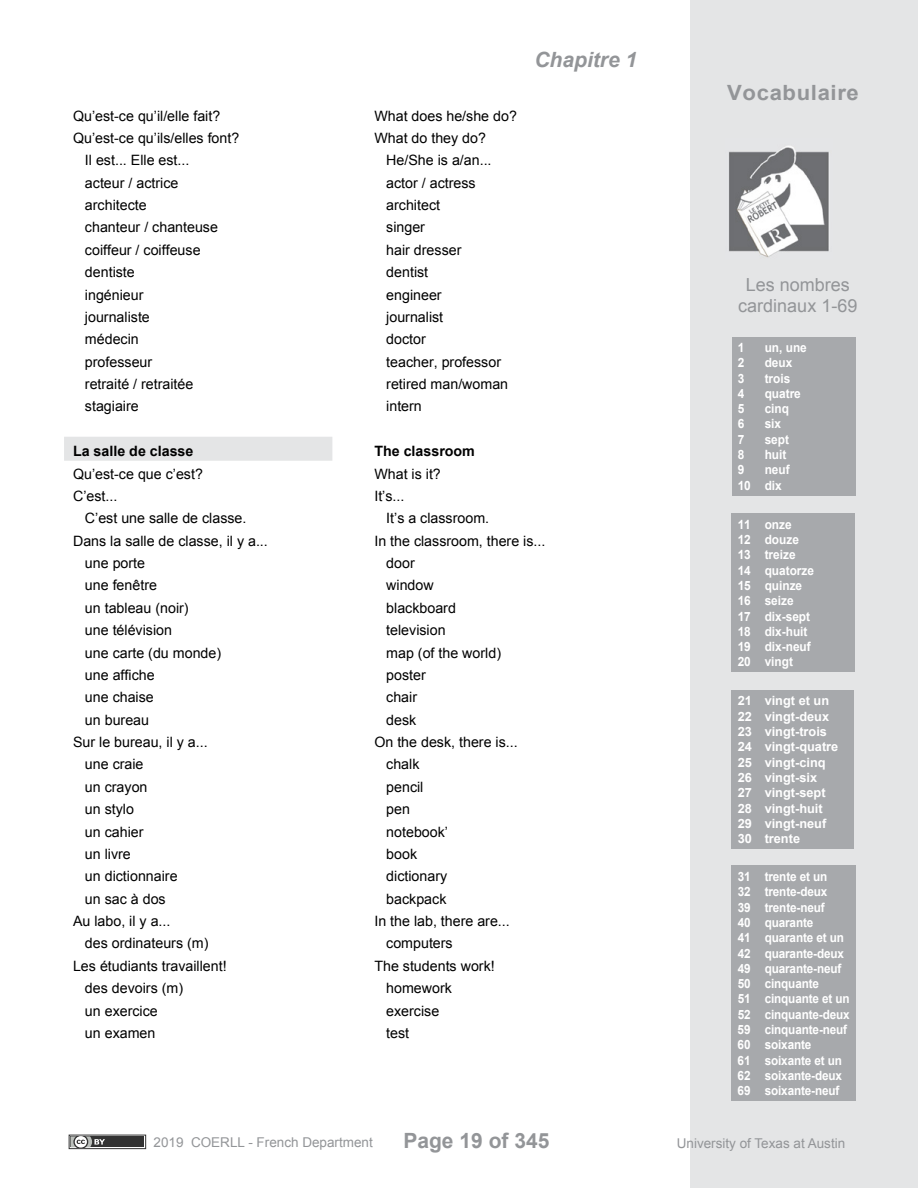
<style>
.page{position:relative;width:918px;height:1188px;background:#fff}
.page>*{position:absolute;margin:0;border:0;box-sizing:border-box;transform-origin:0 0}
.t1{font:700 21px "Arial";color:#939598}
.t2{font:700 21px "Arial";letter-spacing:.03em;color:#939598;scale:1.05 1}
.t3{font:italic 700 21px "Arial";color:#939598}
.t4{font:18px/21.6px "Arial";color:#939598;text-align:center}
.t5{font:14.25px "Arial";color:#000}
.t6{font:700 14.25px "Arial";color:#000}
.t7{font:13.5px "Arial";color:#939598}
.t8{font:700 12.75px/15.3px "Arial";color:#fff;scale:.92 1}
.t9{font:700 12.75px/15.3px "Arial";color:#fff;scale:.93 1}
.t10{font:700 12.75px/15.3px "Arial";color:#fff}
</style>
<div class="page">
<div style="left:690px;top:0;width:228px;height:1188px;background:#e4e5e6"></div>
<svg style="left:69px;top:1135px;width:77px;height:14px"></svg>
<div style="left:71px;top:1136px;width:73px;height:11px;background:#333"></div>
<svg style="left:71px;top:1136px;width:34px;height:11px"></svg>
<div style="left:64px;top:437px;width:268px;height:24px;background:#e4e5e6"></div>
<div style="left:732px;top:337px;width:124px;height:159px;background:#a7a9ac"></div>
<div style="left:732px;top:513px;width:123px;height:159px;background:#a7a9ac"></div>
<div style="left:732px;top:690px;width:122px;height:159px;background:#a7a9ac"></div>
<div style="left:732px;top:866px;width:124px;height:235px;background:#a7a9ac"></div>
<img style="left:729px;top:146px;width:100px;height:111px">
<h1 class="t3" style="left:535px;top:46px;width:104px">Chapitre 1</h1>
<p class="t5" style="left:73px;top:106px;width:149px">Qu’est-ce qu’il/elle fait?</p>
<p class="t5" style="left:374px;top:106px;width:144px">What does he/she do?</p>
<p class="t5" style="left:73px;top:129px;width:168px">Qu’est-ce qu’ils/elles font?</p>
<p class="t5" style="left:374px;top:129px;width:113px">What do they do?</p>
<p class="t5" style="left:85px;top:151px;width:106px">Il est... Elle est...</p>
<p class="t5" style="left:386px;top:151px;width:107px">He/She is a/an...</p>
<p class="t5" style="left:85px;top:173px;width:95px">acteur / actrice</p>
<p class="t5" style="left:386px;top:173px;width:91px">actor / actress</p>
<p class="t5" style="left:85px;top:196px;width:63px">architecte</p>
<p class="t5" style="left:386px;top:196px;width:55px">architect</p>
<p class="t5" style="left:85px;top:218px;width:135px">chanteur / chanteuse</p>
<p class="t5" style="left:386px;top:218px;width:40px">singer</p>
<p class="t5" style="left:85px;top:241px;width:117px">coiffeur / coiffeuse</p>
<p class="t5" style="left:386px;top:241px;width:77px">hair dresser</p>
<p class="t5" style="left:85px;top:263px;width:51px">dentiste</p>
<p class="t5" style="left:386px;top:263px;width:43px">dentist</p>
<p class="t5" style="left:85px;top:285px;width:60px">ingénieur</p>
<p class="t5" style="left:386px;top:285px;width:57px">engineer</p>
<p class="t5" style="left:85px;top:308px;width:66px">journaliste</p>
<p class="t5" style="left:386px;top:308px;width:59px">journalist</p>
<p class="t5" style="left:85px;top:330px;width:55px">médecin</p>
<p class="t5" style="left:386px;top:330px;width:41px">doctor</p>
<p class="t5" style="left:85px;top:352px;width:69px">professeur</p>
<p class="t5" style="left:386px;top:352px;width:116px">teacher, professor</p>
<p class="t5" style="left:85px;top:375px;width:110px">retraité / retraitée</p>
<p class="t5" style="left:386px;top:375px;width:123px">retired man/woman</p>
<p class="t5" style="left:85px;top:397px;width:55px">stagiaire</p>
<p class="t5" style="left:386px;top:397px;width:37px">intern</p>
<p class="t6" style="left:73px;top:442px;width:122px">La salle de classe</p>
<p class="t6" style="left:374px;top:442px;width:102px">The classroom</p>
<p class="t5" style="left:73px;top:464px;width:131px">Qu’est-ce que c’est?</p>
<p class="t5" style="left:374px;top:464px;width:68px">What is it?</p>
<p class="t5" style="left:73px;top:487px;width:46px">C’est...</p>
<p class="t5" style="left:374px;top:487px;width:32px">It’s...</p>
<p class="t5" style="left:85px;top:509px;width:163px">C’est une salle de classe.</p>
<p class="t5" style="left:386px;top:509px;width:104px">It’s a classroom.</p>
<p class="t5" style="left:73px;top:531px;width:196px">Dans la salle de classe, il y a...</p>
<p class="t5" style="left:374px;top:531px;width:173px">In the classroom, there is...</p>
<p class="t5" style="left:85px;top:554px;width:62px">une porte</p>
<p class="t5" style="left:386px;top:554px;width:30px">door</p>
<p class="t5" style="left:85px;top:576px;width:74px">une fenêtre</p>
<p class="t5" style="left:386px;top:576px;width:49px">window</p>
<p class="t5" style="left:85px;top:598px;width:105px">un tableau (noir)</p>
<p class="t5" style="left:386px;top:598px;width:71px">blackboard</p>
<p class="t5" style="left:85px;top:621px;width:89px">une télévision</p>
<p class="t5" style="left:386px;top:621px;width:61px">television</p>
<p class="t5" style="left:85px;top:643px;width:138px">une carte (du monde)</p>
<p class="t5" style="left:386px;top:643px;width:116px">map (of the world)</p>
<p class="t5" style="left:85px;top:666px;width:71px">une affiche</p>
<p class="t5" style="left:386px;top:666px;width:41px">poster</p>
<p class="t5" style="left:85px;top:688px;width:70px">une chaise</p>
<p class="t5" style="left:386px;top:688px;width:32px">chair</p>
<p class="t5" style="left:85px;top:710px;width:66px">un bureau</p>
<p class="t5" style="left:386px;top:710px;width:32px">desk</p>
<p class="t5" style="left:73px;top:733px;width:136px">Sur le bureau, il y a...</p>
<p class="t5" style="left:374px;top:733px;width:145px">On the desk, there is...</p>
<p class="t5" style="left:85px;top:755px;width:60px">une craie</p>
<p class="t5" style="left:386px;top:755px;width:35px">chalk</p>
<p class="t5" style="left:85px;top:777px;width:64px">un crayon</p>
<p class="t5" style="left:386px;top:777px;width:39px">pencil</p>
<p class="t5" style="left:85px;top:800px;width:51px">un stylo</p>
<p class="t5" style="left:386px;top:800px;width:25px">pen</p>
<p class="t5" style="left:85px;top:822px;width:60px">un cahier</p>
<p class="t5" style="left:386px;top:822px;width:63px">notebook’</p>
<p class="t5" style="left:85px;top:845px;width:47px">un livre</p>
<p class="t5" style="left:386px;top:845px;width:32px">book</p>
<p class="t5" style="left:85px;top:867px;width:94px">un dictionnaire</p>
<p class="t5" style="left:386px;top:867px;width:62px">dictionary</p>
<p class="t5" style="left:85px;top:889px;width:82px">un sac à dos</p>
<p class="t5" style="left:386px;top:889px;width:62px">backpack</p>
<p class="t5" style="left:73px;top:912px;width:99px">Au labo, il y a...</p>
<p class="t5" style="left:374px;top:912px;width:137px">In the lab, there are...</p>
<p class="t5" style="left:85px;top:934px;width:125px">des ordinateurs (m)</p>
<p class="t5" style="left:386px;top:934px;width:68px">computers</p>
<p class="t5" style="left:73px;top:956px;width:155px">Les étudiants travaillent!</p>
<p class="t5" style="left:374px;top:956px;width:122px">The students work!</p>
<p class="t5" style="left:85px;top:979px;width:100px">des devoirs (m)</p>
<p class="t5" style="left:386px;top:979px;width:67px">homework</p>
<p class="t5" style="left:85px;top:1001px;width:74px">un exercice</p>
<p class="t5" style="left:386px;top:1001px;width:55px">exercise</p>
<p class="t5" style="left:85px;top:1024px;width:72px">un examen</p>
<p class="t5" style="left:386px;top:1024px;width:24px">test</p>
<h1 class="t2" style="left:727px;top:79px;width:127px">Vocabulaire</h1>
<p class="t4" style="left:738px;top:274px;width:121px">Les nombres cardinaux 1-69</p>
<p class="t9" style="left:738px;top:340px;width:9px">1</p>
<p class="t9" style="left:765px;top:340px;width:47px">un, une</p>
<p class="t9" style="left:738px;top:356px;width:9px">2</p>
<p class="t9" style="left:765px;top:356px;width:31px">deux</p>
<p class="t9" style="left:738px;top:371px;width:9px">3</p>
<p class="t9" style="left:765px;top:371px;width:29px">trois</p>
<p class="t9" style="left:738px;top:386px;width:9px">4</p>
<p class="t9" style="left:765px;top:386px;width:40px">quatre</p>
<p class="t9" style="left:738px;top:401px;width:9px">5</p>
<p class="t9" style="left:765px;top:401px;width:28px">cinq</p>
<p class="t9" style="left:738px;top:417px;width:9px">6</p>
<p class="t9" style="left:765px;top:417px;width:19px">six</p>
<p class="t9" style="left:738px;top:432px;width:9px">7</p>
<p class="t9" style="left:765px;top:432px;width:28px">sept</p>
<p class="t9" style="left:738px;top:447px;width:9px">8</p>
<p class="t9" style="left:765px;top:447px;width:25px">huit</p>
<p class="t9" style="left:738px;top:463px;width:9px">9</p>
<p class="t9" style="left:738px;top:463px;width:57px;text-indent:27px">neuf<br>10 dix</p>
<p class="t9" style="left:738px;top:517px;width:84px">11 onze<br>12 douze<br>13 treize<br>14 quatorze<br>15 quinze<br>16 seize<br>17 dix-sept<br>18 dix-huit<br>19 dix-neuf<br>20 vingt</p>
<p class="t10" style="left:738px;top:694px;width:102px">21 vingt et un<br>22 vingt-deux<br>23 vingt-trois<br>24 vingt-quatre<br>25 vingt-cinq<br>26 vingt-six<br>27 vingt-sept<br>28 vingt-huit<br>29 vingt-neuf<br>30 trente</p>
<p class="t8" style="left:738px;top:869px;width:123px">31 trente et un<br>32 trente-deux<br>39 trente-neuf<br>40 quarante<br>41 quarante et un<br>42 quarante-deux<br>49 quarante-neuf<br>50 cinquante<br>51 cinquante et un<br>52 cinquante-deux<br>59 cinquante-neuf<br>60 soixante<br>61 soixante et un<br>62 soixante-deux<br>69 soixante-neuf</p>
<p class="t7" style="left:154px;top:1133px;width:221px">2019 COERLL - French Department</p>
<h1 class="t1" style="left:403px;top:1126px;width:147px">Page 19 of 345</h1>
<p class="t7" style="left:677px;top:1134px;width:170px">University of Texas at Austin</p>
</div>
